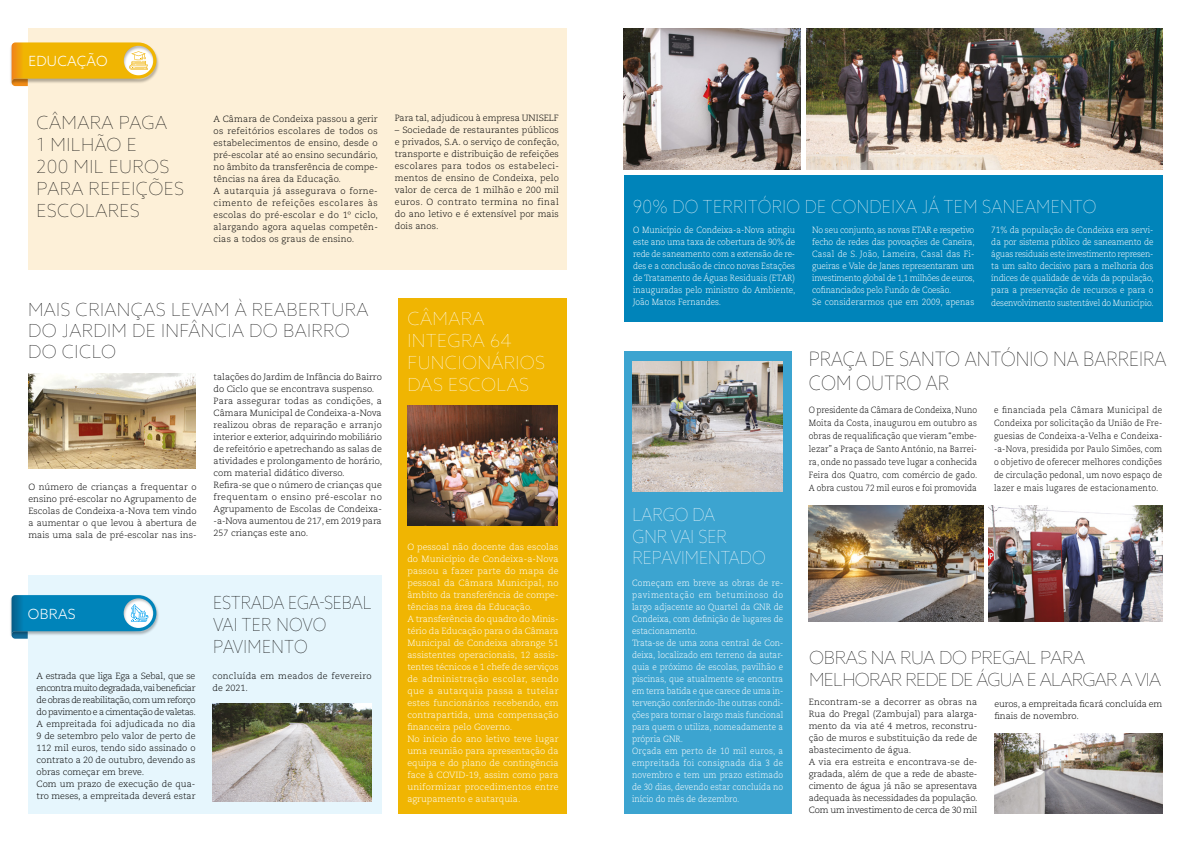
<style>
.page{position:relative;width:1191px;height:842px;background:#fff}
.page>*{position:absolute;margin:0;border:0;box-sizing:border-box;transform-origin:0 0}
.t1{font:100 19.7px/23.7px "Azo Sans";color:#000;scale:.91 1}
.t2{font:100 18px/22px "Azo Sans";letter-spacing:.02em;color:#000}
.t3{font:100 18px/22px "Azo Sans";letter-spacing:-.04em;color:#000}
.t4{font:100 18px "Azo Sans";letter-spacing:.02em;color:#fff;scale:.91 1}
.t5{font:100 18px/22px "Azo Sans";letter-spacing:.02em;color:#fff}
.t6{font:100 18px/21.6px "Azo Sans";letter-spacing:-.01em;color:#000;scale:.91 1}
.t7{font:100 18px/21.6px "Azo Sans";color:#fff;scale:.91 1}
.t8{font:300 14px "Azo Sans";letter-spacing:.02em;color:#fff}
.t9{font:300 9px/12px "Caecilia LT Pro 45";color:#000}
.t10{font:300 9px/12px "Caecilia LT Pro 45";color:#fff;text-align:justify;scale:.91 1}
.t11{font:300 9px/12px "Caecilia LT Pro 45";color:#fff}
.t12{font:300 9px/13px "Caecilia LT Pro 45";color:#000;text-align:justify;scale:.91 1}
.t13{font:300 9px/12px "Caecilia LT Pro 45";letter-spacing:.02em;color:#000}
.t14{font:300 9px/12px "Caecilia LT Pro 45";letter-spacing:-.02em;color:#fff;scale:.91 1}
.t15{font:300 9px "Caecilia LT Pro 45";letter-spacing:-.025em;color:#fff;scale:.91 1}
.t16{font:300 9px/12px "Caecilia LT Pro 45";letter-spacing:.03em;color:#000}
</style>
<div class="page">
<div style="left:28px;top:28px;width:539px;height:242px;background:#fdf0d8"></div>
<div style="left:624px;top:175px;width:538px;height:146px;background:#0084ba"></div>
<div style="left:624px;top:351px;width:167px;height:462px;background:#3ca4d0"></div>
<img style="left:632px;top:362px;width:151px;height:130px">
<img style="left:28px;top:373px;width:168px;height:95px">
<img style="left:809px;top:506px;width:174px;height:115px">
<img style="left:988px;top:506px;width:174px;height:115px">
<img style="left:10px;top:45px;width:149px;height:42px">
<svg style="left:12px;top:42px;width:145px;height:44px;background:#edbe3c"></svg>
<div style="left:399px;top:298px;width:168px;height:516px;background:#f0b502"></div>
<img style="left:407px;top:405px;width:150px;height:120px">
<div style="left:28px;top:575px;width:354px;height:239px;background:#e6f6fd"></div>
<img style="left:10px;top:597px;width:149px;height:40px">
<svg style="left:12px;top:595px;width:145px;height:44px;background:#3e9ec6"></svg>
<img style="left:212px;top:703px;width:159px;height:98px">
<img style="left:994px;top:733px;width:169px;height:81px">
<img style="left:624px;top:28px;width:177px;height:141px">
<img style="left:806px;top:28px;width:356px;height:141px">
<h3 class="t8" style="left:28px;top:52px;width:81px">EDUCAÇÃO</h3>
<h2 class="t2" style="left:37px;top:111px;width:149px">CÂMARA PAGA<br>1 MILHÃO E<br>200 MIL EUROS<br>PARA REFEIÇÕES<br>ESCOLARES</h2>
<p class="t13" style="left:214px;top:112px;width:166px">A Câmara de Condeixa passou a gerir os refeitórios escolares de todos os estabelecimentos de ensino, desde o pré-escolar até ao ensino secundário, no âmbito da transferência de compe&shy;tências na área da Educação.<br>A autarquia já assegurava o forne&shy;cimento de refeições escolares às escolas do pré-escolar e do 1º ciclo, alargando agora aquelas competên&shy;cias a todos os graus de ensino.</p>
<p class="t9" style="left:395px;top:112px;width:166px">Para tal, adjudicou à empresa UNISELF</p>
<p class="t9" style="left:395px;top:124px;width:166px;text-align:justify">– Sociedade de restaurantes públicos e privados, S.A. o serviço de confeção, transporte e distribuição de refeições escolares para todos os estabeleci&shy;mentos de ensino de Condeixa, pelo valor de cerca de 1 milhão e 200 mil euros. O contrato termina no final do ano letivo e é extensível por mais dois anos.</p>
<h2 class="t2" style="left:28px;top:299px;width:342px;line-height:21px">MAIS CRIANÇAS LEVAM À REABERTURA<br>DO JARDIM DE INFÂNCIA DO BAIRRO<br>DO CICLO</h2>
<p class="t9" style="left:28px;top:481px;width:170px;text-align:justify">O número de crianças a frequentar o ensino pré-escolar no Agrupamento de Escolas de Condeixa-a-Nova tem vindo a aumentar o que levou à abertura de mais uma sala de pré-escolar nas ins-</p>
<p class="t9" style="left:214px;top:371px;width:170px">talações do Jardim de Infância do Bairro do Ciclo que se encontrava suspenso.<br>Para assegurar todas as condições, a Câmara Municipal de Condeixa-a-Nova realizou obras de reparação e arranjo interior e exterior, adquirindo mobiliário de refeitório e apetrechando as salas de atividades e prolongamento de horário, com material didático diverso.<br>Refira-se que o número de crianças que frequentam o ensino pré-escolar no Agrupamento de Escolas de Condeixa--a-Nova aumentou de 217, em 2019 para 257 crianças este ano.</p>
<h3 class="t8" style="left:28px;top:605px;width:49px">OBRAS</h3>
<h2 class="t6" style="left:213px;top:592px;width:176px">ESTRADA EGA-SEBAL<br>VAI TER NOVO<br>PAVIMENTO</h2>
<p class="t9" style="left:37px;top:669px;width:161px">A estrada que liga Ega a Sebal, que se encontra muito degradada, vai beneficiar de obras de reabilitação, com um reforço do pavimento e a cimentação de valetas.<br>A empreitada foi adjudicada no dia 9 de setembro pelo valor de perto de 112 mil euros, tendo sido assinado o contrato a 20 de outubro, devendo as obras começar em breve.<br>Com um prazo de execução de qua&shy;tro meses, a empreitada deverá estar</p>
<p class="t16" style="left:212px;top:669px;width:160px">concluída em meados de fevereiro de 2021.</p>
<h2 class="t5" style="left:407px;top:307px;width:139px">CÂMARA<br>INTEGRA 64<br>FUNCIONÁRIOS<br>DAS ESCOLAS</h2>
<p class="t11" style="left:407px;top:540px;width:153px">O pessoal não docente das escolas do Município de Condeixa-a-Nova passou a fazer parte do mapa de pessoal da Câmara Municipal, no âmbito da transferência de compe&shy;tências na área da Educação.<br>A transferência do quadro do Minis&shy;tério da Educação para o da Câmara<br>Municipal de Condeixa abrange 51 assistentes operacionais, 12 assis&shy;tentes técnicos e 1 chefe de serviços de administração escolar, sendo que a autarquia passa a tutelar estes funcionários recebendo, em contrapartida, uma compensação financeira pelo Governo.<br>No início do ano letivo teve lugar uma reunião para apresentação da equipa e do plano de contingência face à COVID-19, assim como para uniformizar procedimentos entre agrupamento e autarquia.</p>
<h2 class="t4" style="left:633px;top:195px;width:511px">90% DO TERRITÓRIO DE CONDEIXA JÁ TEM SANEAMENTO</h2>
<p class="t10" style="left:633px;top:224px;width:180px">O Município de Condeixa-a-Nova atingiu este ano uma taxa de cobertura de 90% de rede de saneamento com a extensão de re&shy;des e a conclusão de cinco novas Estações de Tratamento de Águas Residuais (ETAR) inauguradas pelo ministro do Ambiente, João Matos Fernandes.</p>
<p class="t14" style="left:812px;top:224px;width:180px">No seu conjunto, as novas ETAR e respetivo fecho de redes das povoações de Caneira, Casal de S. João, Lameira, Casal das Fi&shy;gueiras e Vale de Janes representaram um investimento global de 1,1 milhões de euros, cofinanciados pelo Fundo de Coesão.<br>Se considerarmos que em 2009, apenas</p>
<p class="t10" style="left:991px;top:224px;width:180px">71% da população de Condeixa era servi&shy;da por sistema público de saneamento de águas residuais este investimento represen&shy;ta um salto decisivo para a melhoria dos índices de qualidade de vida da população, para a preservação de recursos e para o</p>
<p class="t15" style="left:991px;top:297px;width:180px">desenvolvimento sustentável do Município.</p>
<h2 class="t7" style="left:632px;top:504px;width:148px">LARGO DA<br>GNR VAI SER<br>REPAVIMENTADO</h2>
<p class="t10" style="left:632px;top:576px;width:168px;text-align:left">Começam em breve as obras de re&shy;pavimentação em betuminoso do largo adjacente ao Quartel da GNR de Condeixa, com definição de lugares de estacionamento.<br>Trata-se de uma zona central de Con&shy;deixa, localizado em terreno da autar&shy;quia e próximo de escolas, pavilhão e piscinas, que atualmente se encontra em terra batida e que carece de uma in&shy;tervenção conferindo-lhe outras condi&shy;ções para tornar o largo mais funcional para quem o utiliza, nomeadamente a própria GNR.<br>Orçada em perto de 10 mil euros, a empreitada foi consignada dia 3 de novembro e tem um prazo estimado de 30 dias, devendo estar concluída no início do mês de dezembro.</p>
<h1 class="t1" style="left:809px;top:347px;width:394px">PRAÇA DE SANTO ANTÓNIO NA BARREIRA<br>COM OUTRO AR</h1>
<p class="t12" style="left:809px;top:403px;width:187px">O presidente da Câmara de Condeixa, Nuno Moita da Costa, inaugurou em outubro as obras de requalificação que vieram “embe&shy;lezar” a Praça de Santo António, na Barrei&shy;ra, onde no passado teve lugar a conhecida Feira dos Quatro, com comércio de gado.<br>A obra custou 72 mil euros e foi promovida</p>
<p class="t12" style="left:994px;top:403px;width:186px">e financiada pela Câmara Municipal de Condeixa por solicitação da União de Fre&shy;guesias de Condeixa-a-Velha e Condeixa--a-Nova, presidida por Paulo Simões, com o objetivo de oferecer melhores condições de circulação pedonal, um novo espaço de lazer e mais lugares de estacionamento.</p>
<h2 class="t3" style="left:809px;top:646px;width:353px">OBRAS NA RUA DO PREGAL PARA<br>MELHORAR REDE DE ÁGUA E ALARGAR A VIA</h2>
<p class="t9" style="left:809px;top:696px;width:170px">Encontram-se a decorrer as obras na Rua do Pregal (Zambujal) para alarga&shy;mento da via até 4 metros, reconstru&shy;ção de muros e substituição da rede de abastecimento de água.<br>A via era estreita e encontrava-se de&shy;gradada, além de que a rede de abaste&shy;cimento de água já não se apresentava adequada às necessidades da população.<br>Com um investimento de cerca de 30 mil</p>
<p class="t9" style="left:994px;top:698px;width:169px">euros, a empreitada ficará concluída em finais de novembro.</p>
</div>
